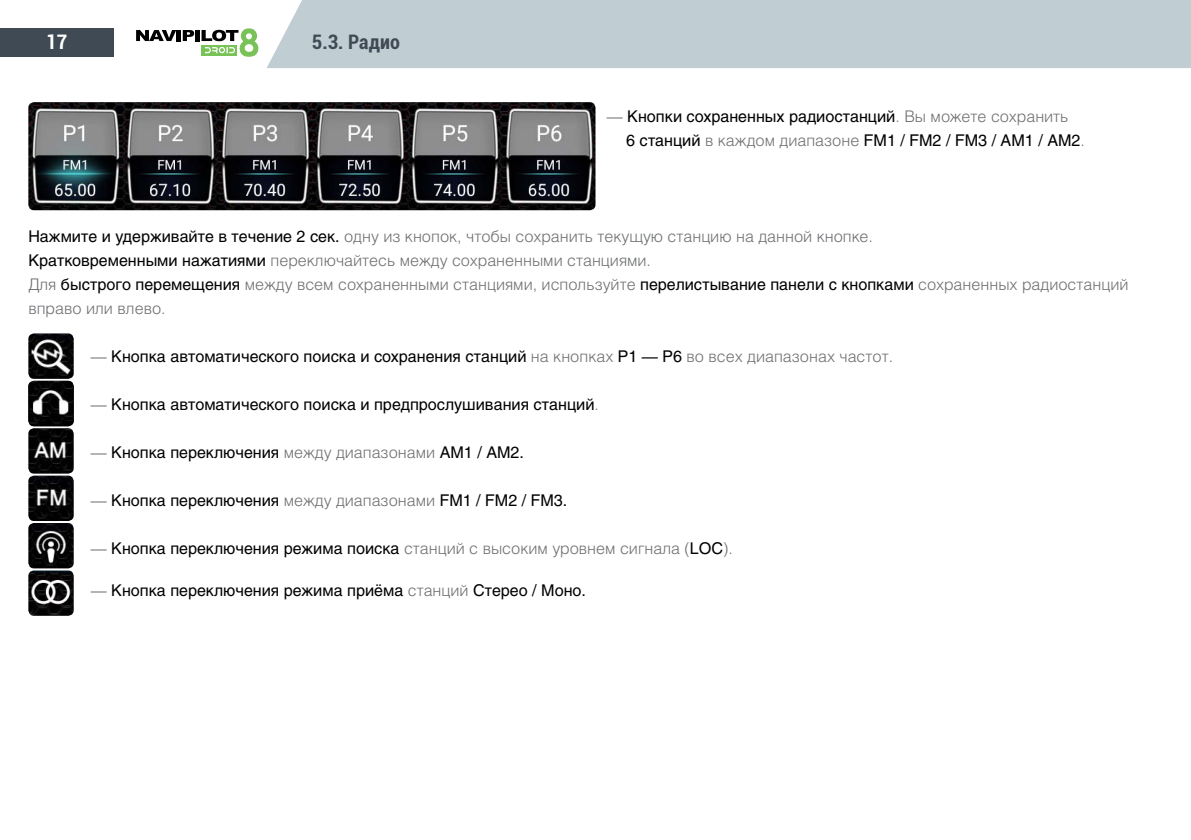
<style>
.page{position:relative;width:1191px;height:840px;background:#fff}
.page>*{position:absolute;margin:0;border:0;box-sizing:border-box;transform-origin:0 0}
.t1{font:700 condensed 20px "Roboto";color:#404a55}
.t2{font:700 condensed 20px "Roboto";color:#fff}
.t3{font:16px/24px "Helios";color:#000}
.t4{font:300 16px/24px "Helios";color:#6d6e71}
.s1{font-weight:300;color:#6d6e71}
.s2{font-weight:400;color:#000}
</style>
<div class="page">
<div style="left:0;top:28px;width:113px;height:29px;background:#404a55"></div>
<svg style="left:136px;top:30px;width:40px;height:11px"></svg>
<hr style="left:177px;top:30px;width:4px;height:11px;background:#000">
<svg style="left:183px;top:30px;width:11px;height:11px"></svg>
<div style="left:195px;top:30px;width:5px;height:11px;background:#000"></div>
<svg style="left:201px;top:28px;width:57px;height:29px"></svg>
<div style="left:267px;top:0;width:924px;height:68px;background:#c0cdd3"></div>
<img style="left:28px;top:102px;width:567px;height:108px">
<img style="left:28px;top:333px;width:46px;height:45px">
<img style="left:28px;top:380px;width:46px;height:46px">
<img style="left:28px;top:570px;width:46px;height:45px">
<img style="left:28px;top:523px;width:46px;height:45px">
<img style="left:28px;top:428px;width:46px;height:45px">
<img style="left:28px;top:475px;width:46px;height:45px">
<p class="t2" style="left:46px;top:28px;width:23px">17</p>
<p class="t1" style="left:312px;top:28px;width:89px">5.3. Радио</p>
<p class="t3" style="left:626px;top:104px;width:460px;text-indent:-19px"><span class="s1">—</span> Кнопки сохраненных радиостанций<span class="s1">. Вы можете сохранить<br></span>6 станций <span class="s1">в каждом диапазоне</span> FM1 / FM2 / FM3 / AM1 / AM2<span class="s1">.</span></p>
<p class="t4" style="left:28px;top:224px;width:1101px"><span class="s2">Нажмите и удерживайте в течение 2 сек.</span> одну из кнопок, чтобы сохранить текущую станцию на данной кнопке.<br><span class="s2">Кратковременными нажатиями</span> переключайтесь между сохраненными станциями.<br>Для <span class="s2">быстрого перемещения</span> между всем сохраненными станциями, используйте <span class="s2">перелистывание панели с кнопками</span> сохраненных радиостанций вправо или влево.</p>
<p class="t3" style="left:91px;top:344px;width:804px"><span class="s1">—</span> Кнопка автоматического поиска и сохранения станций <span class="s1">на кнопках</span> P1 — P6 <span class="s1">во всех диапазонах частот.</span></p>
<p class="t3" style="left:91px;top:392px;width:510px"><span class="s1">—</span> Кнопка автоматического поиска и предпрослушивания станций<span class="s1">.</span></p>
<p class="t3" style="left:91px;top:440px;width:435px"><span class="s1">—</span> Кнопка переключения <span class="s1">между диапазонами</span> AM1 / AM2.</p>
<p class="t3" style="left:91px;top:488px;width:478px"><span class="s1">—</span> Кнопка переключения <span class="s1">между диапазонами</span> FM1 / FM2 / FM3.</p>
<p class="t4" style="left:91px;top:536px;width:644px">— <span class="s2">Кнопка переключения режима поиска</span> станций с высоким уровнем сигнала (<span class="s2">LOC</span>).</p>
<p class="t3" style="left:91px;top:578px;width:497px"><span class="s1">—</span> Кнопка переключения режима приёма <span class="s1">станций</span> Стерео / Моно.</p>
</div>
